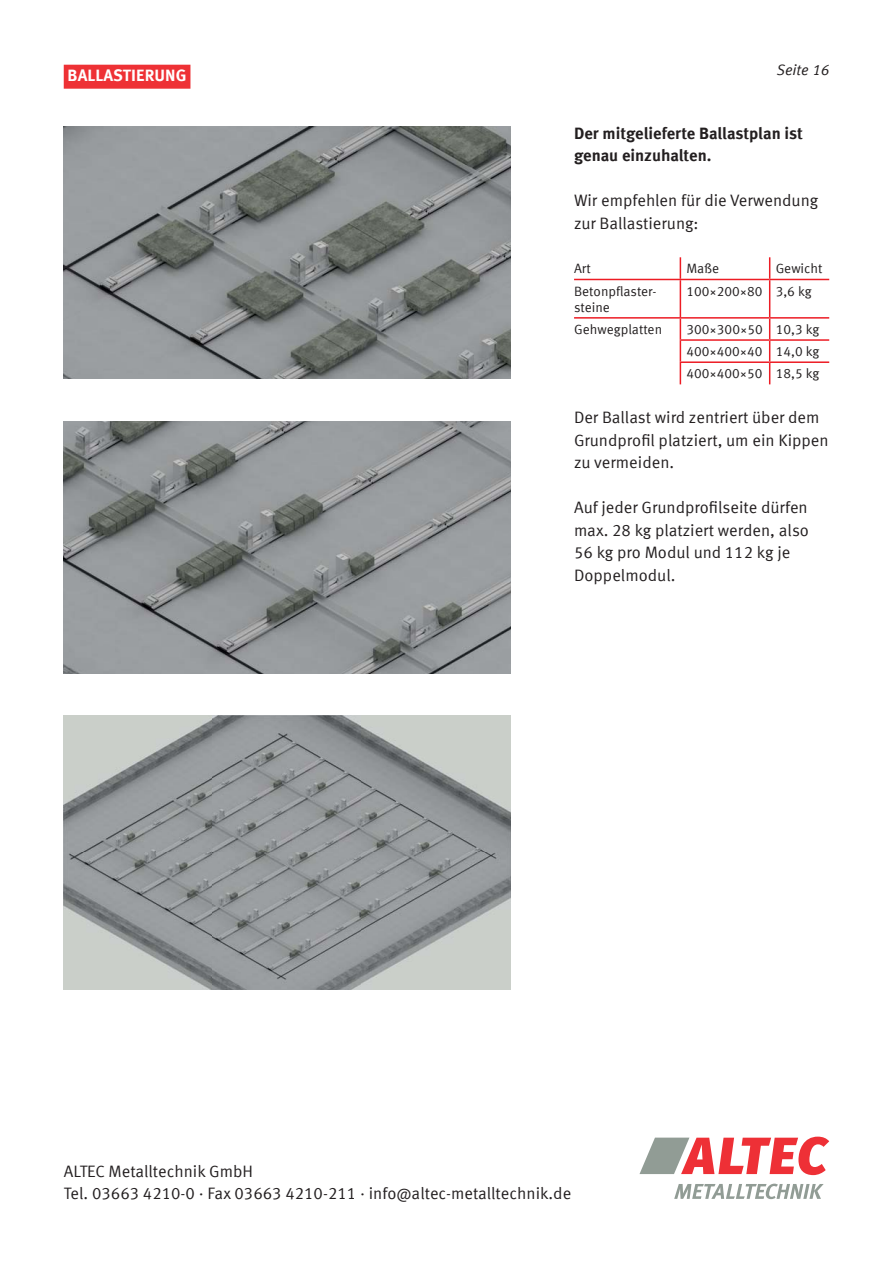
<style>
.page{position:relative;width:893px;height:1263px;background:#fff}
.page>*{position:absolute;margin:0;border:0;box-sizing:border-box;transform-origin:0 0}
.t1{font:16.5px/22.5px "Meta Offc Norm";color:#231f20}
.t2{font:700 16.5px/22.5px "Meta Offc";letter-spacing:-.005em;color:#231f20}
.t3{font:700 16.5px "Meta Offc";letter-spacing:.005em;color:#fff}
.t4{font:15px "Meta Offc Norm Ita";color:#231f20}
.t5{font:13.5px/22.2px "Meta Offc Norm";color:#231f20}
</style>
<div class="page">
<svg style="left:639px;top:1137px;width:190px;height:38px"></svg>
<svg style="left:674px;top:1184px;width:150px;height:15px"></svg>
<div style="left:64px;top:65px;width:126px;height:24px;background:#ee3135"></div>
<svg style="left:680px;top:257px;width:1px;height:22px"></svg>
<svg style="left:769px;top:257px;width:1px;height:22px"></svg>
<hr style="left:574px;top:279px;width:196px;height:1px;background:#ed1c24">
<hr style="left:680px;top:280px;width:1px;height:37px;background:#ed1c24">
<hr style="left:770px;top:279px;width:59px;height:1px;background:#ed1c24">
<hr style="left:769px;top:280px;width:1px;height:37px;background:#ed1c24">
<hr style="left:574px;top:317px;width:196px;height:2px;background:#ed1c24">
<hr style="left:770px;top:317px;width:59px;height:2px;background:#ed1c24">
<hr style="left:680px;top:339px;width:90px;height:2px;background:#ed1c24">
<hr style="left:770px;top:339px;width:59px;height:2px;background:#ed1c24">
<hr style="left:680px;top:361px;width:90px;height:2px;background:#ed1c24">
<svg style="left:680px;top:319px;width:1px;height:65px"></svg>
<hr style="left:770px;top:361px;width:59px;height:2px;background:#ed1c24">
<svg style="left:769px;top:319px;width:1px;height:65px"></svg>
<img style="left:64px;top:126px;width:446px;height:253px">
<img style="left:64px;top:421px;width:446px;height:253px">
<img style="left:64px;top:716px;width:446px;height:273px">
<p class="t3" style="left:68px;top:62px;width:120px">BALLASTIERUNG</p>
<p class="t4" style="left:777px;top:58px;width:54px">Seite 16</p>
<p class="t2" style="left:574px;top:121px;width:230px">Der mitgelieferte Ballastplan ist genau einzuhalten.</p>
<p class="t1" style="left:574px;top:189px;width:246px">Wir empfehlen für die Verwendung zur Ballastierung:</p>
<p class="t5" style="left:574px;top:257px;width:18px">Art</p>
<p class="t5" style="left:686px;top:257px;width:34px">Maße</p>
<p class="t5" style="left:776px;top:257px;width:48px">Gewicht</p>
<p class="t5" style="left:574px;top:282px;width:84px;line-height:16.2px">Betonpflaster&shy;steine</p>
<p class="t5" style="left:686px;top:279px;width:127px">100×200×80 3,6 kg</p>
<p class="t5" style="left:574px;top:318px;width:90px">Gehwegplatten</p>
<p class="t5" style="left:686px;top:318px;width:135px;text-align:justify">300×300×50 10,3 kg 400×400×40 14,0 kg 400×400×50 18,5 kg</p>
<p class="t1" style="left:574px;top:406px;width:256px">Der Ballast wird zentriert über dem<br>Grundprofil platziert, um ein Kippen zu vermeiden.</p>
<p class="t1" style="left:574px;top:496px;width:236px">Auf jeder Grundprofilseite dürfen max. 28 kg platziert werden, also<br>56 kg pro Modul und 112 kg je<br>Doppelmodul.</p>
<p class="t1" style="left:64px;top:1159px;width:509px">ALTEC Metalltechnik GmbH<br>Tel. 03663 4210-0 · Fax 03663 4210-211 · info@altec-metalltechnik.de</p>
</div>
